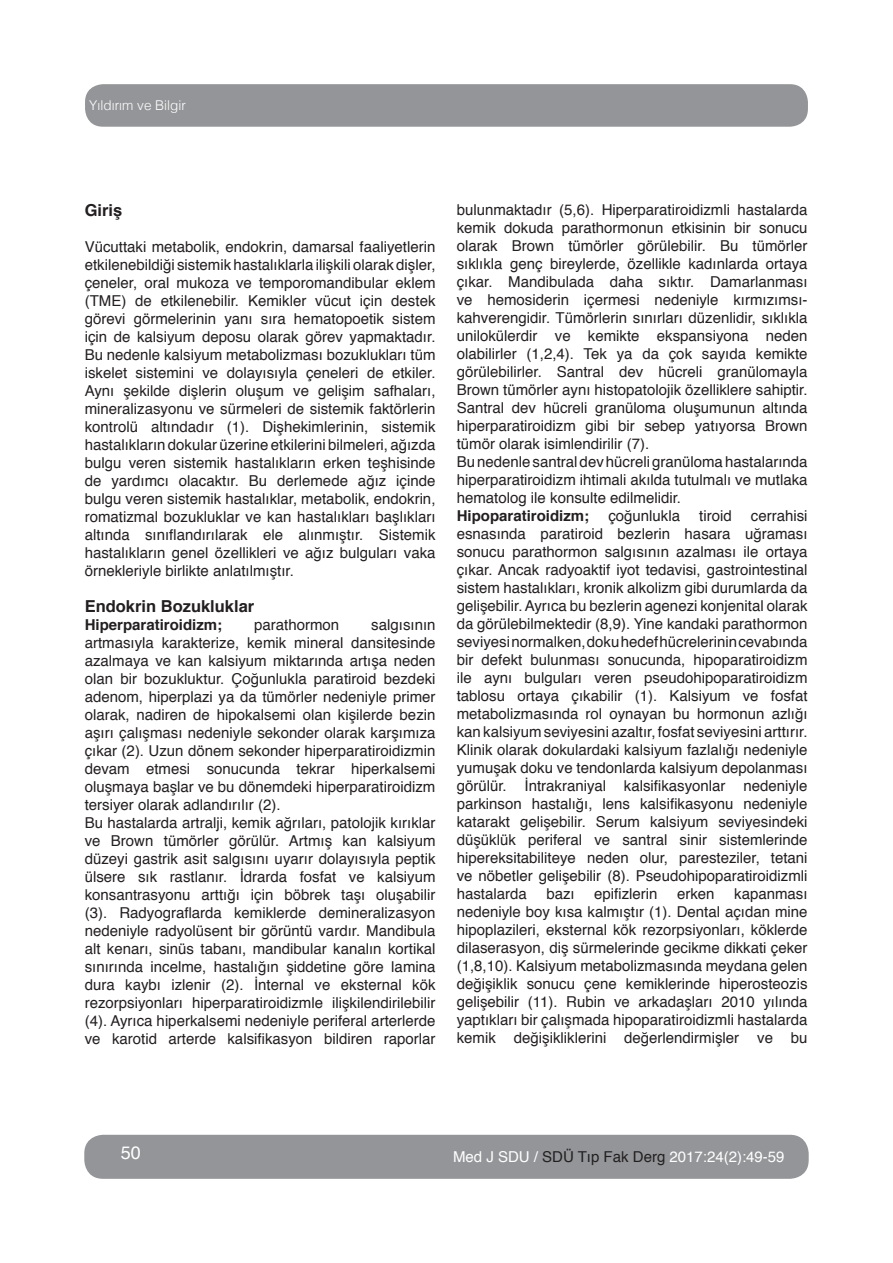
<style>
.page{position:relative;width:893px;height:1263px;background:#fff}
.page>*{position:absolute;margin:0;border:0;box-sizing:border-box;transform-origin:0 0}
.t1{font:18px "Helvetica";color:#fff}
.başlık{font:700 16.5px "Helvetica";color:#231f20}
.metin{font:15px/18px "Helvetica";color:#231f20;text-align:justify}
.alt_sol_band{font:15px "Helvetica";color:#fff}
.metin-2{font:700 15px "Helvetica";color:#231f20}
.üst_sol_band{font:300 13.5px "Helvetica";color:#fff}
.s1{color:#231f20}
</style>
<div class="page">
<div style="left:85px;top:84px;width:723px;height:43px;background:#939598;border-radius:18px"></div>
<div style="left:85px;top:1135px;width:723px;height:43px;background:#939598;border-radius:18px"></div>
<div style="left:84px;top:1135px;width:725px;height:44px;border:2px solid #939598;border-radius:18px"></div>
<p class="üst_sol_band" style="left:89px;top:94px;width:98px">Yıldırım ve Bilgir</p>
<p class="başlık" style="left:85px;top:197px;width:39px">Giriş</p>
<p class="metin" style="left:85px;top:238px;width:352px">Vücuttaki metabolik, endokrin, damarsal faaliyetlerin etkilenebildiği sistemik hastalıklarla ilişkili olarak dişler, çeneler, oral mukoza ve temporomandibular eklem (TME) de etkilenebilir. Kemikler vücut için destek görevi görmelerinin yanı sıra hematopoetik sistem için de kalsiyum deposu olarak görev yapmaktadır.<br>Bu nedenle kalsiyum metabolizması bozuklukları tüm iskelet sistemini ve dolayısıyla çeneleri de etkiler.<br>Aynı şekilde dişlerin oluşum ve gelişim safhaları, mineralizasyonu ve sürmeleri de sistemik faktörlerin kontrolü altındadır (1). Dişhekimlerinin, sistemik hastalıkların dokular üzerine etkilerini bilmeleri, ağızda bulgu veren sistemik hastalıkların erken teşhisinde de yardımcı olacaktır. Bu derlemede ağız içinde bulgu veren sistemik hastalıklar, metabolik, endokrin, romatizmal bozukluklar ve kan hastalıkları başlıkları altında sınıflandırılarak ele alınmıştır. Sistemik hastalıkların genel özellikleri ve ağız bulguları vaka örnekleriyle birlikte anlatılmıştır.</p>
<p class="başlık" style="left:85px;top:593px;width:171px">Endokrin Bozukluklar</p>
<p class="metin-2" style="left:85px;top:613px;width:139px">Hiperparatiroidizm;</p>
<p class="metin" style="left:254px;top:616px;width:87px">parathormon</p>
<p class="metin" style="left:85px;top:616px;width:352px;text-indent:287px">salgısının artmasıyla karakterize, kemik mineral dansitesinde azalmaya ve kan kalsiyum miktarında artışa neden olan bir bozukluktur. Çoğunlukla paratiroid bezdeki adenom, hiperplazi ya da tümörler nedeniyle primer olarak, nadiren de hipokalsemi olan kişilerde bezin aşırı çalışması nedeniyle sekonder olarak karşımıza çıkar (2). Uzun dönem sekonder hiperparatiroidizmin devam etmesi sonucunda tekrar hiperkalsemi oluşmaya başlar ve bu dönemdeki hiperparatiroidizm tersiyer olarak adlandırılır (2).</p>
<p class="metin" style="left:85px;top:814px;width:352px">Bu hastalarda artralji, kemik ağrıları, patolojik kırıklar ve Brown tümörler görülür. Artmış kan kalsiyum düzeyi gastrik asit salgısını uyarır dolayısıyla peptik ülsere sık rastlanır. İdrarda fosfat ve kalsiyum konsantrasyonu arttığı için böbrek taşı oluşabilir (3). Radyograflarda kemiklerde demineralizasyon nedeniyle radyolüsent bir görüntü vardır. Mandibula alt kenarı, sinüs tabanı, mandibular kanalın kortikal sınırında incelme, hastalığın şiddetine göre lamina dura kaybı izlenir (2). İnternal ve eksternal kök rezorpsiyonları hiperparatiroidizmle ilişkilendirilebilir (4). Ayrıca hiperkalsemi nedeniyle periferal arterlerde ve karotid arterde kalsifikasyon bildiren raporlar</p>
<p class="metin" style="left:457px;top:201px;width:352px">bulunmaktadır (5,6). Hiperparatiroidizmli hastalarda kemik dokuda parathormonun etkisinin bir sonucu olarak Brown tümörler görülebilir. Bu tümörler sıklıkla genç bireylerde, özellikle kadınlarda ortaya çıkar. Mandibulada daha sıktır. Damarlanması ve hemosiderin içermesi nedeniyle kırmızımsı&shy;kahverengidir. Tümörlerin sınırları düzenlidir, sıklıkla unilokülerdir ve kemikte ekspansiyona neden olabilirler (1,2,4). Tek ya da çok sayıda kemikte görülebilirler. Santral dev hücreli granülomayla Brown tümörler aynı histopatolojik özelliklere sahiptir.<br>Santral dev hücreli granüloma oluşumunun altında hiperparatiroidizm gibi bir sebep yatıyorsa Brown tümör olarak isimlendirilir (7).</p>
<p class="metin" style="left:457px;top:453px;width:352px">Bunedenlesantraldevhücreligranülomahastalarında hiperparatiroidizm ihtimali akılda tutulmalı ve mutlaka hematolog ile konsulte edilmelidir.</p>
<p class="metin-2" style="left:457px;top:504px;width:134px">Hipoparatiroidizm;</p>
<p class="metin" style="left:608px;top:507px;width:73px">çoğunlukla</p>
<p class="metin" style="left:699px;top:507px;width:34px">tiroid</p>
<p class="metin" style="left:457px;top:507px;width:352px;text-indent:294px">cerrahisi esnasında paratiroid bezlerin hasara uğraması sonucu parathormon salgısının azalması ile ortaya çıkar. Ancak radyoaktif iyot tedavisi, gastrointestinal sistem hastalıkları, kronik alkolizm gibi durumlarda da gelişebilir.Ayrıca bu bezlerin agenezi konjenital olarak da görülebilmektedir (8,9). Yine kandaki parathormon seviyesinormalken,dokuhedefhücrelerinincevabında bir defekt bulunması sonucunda, hipoparatiroidizm ile aynı bulguları veren pseudohipoparatiroidizm tablosu ortaya çıkabilir (1). Kalsiyum ve fosfat metabolizmasında rol oynayan bu hormonun azlığı kan kalsiyum seviyesini azaltır, fosfat seviyesini arttırır.<br>Klinik olarak dokulardaki kalsiyum fazlalığı nedeniyle yumuşak doku ve tendonlarda kalsiyum depolanması görülür. İntrakraniyal kalsifikasyonlar nedeniyle parkinson hastalığı, lens kalsifikasyonu nedeniyle katarakt gelişebilir. Serum kalsiyum seviyesindeki düşüklük periferal ve santral sinir sistemlerinde hipereksitabiliteye neden olur, paresteziler, tetani ve nöbetler gelişebilir (8). Pseudohipoparatiroidizmli hastalarda</p>
<p class="metin" style="left:546px;top:885px;width:30px">bazı</p>
<p class="metin" style="left:594px;top:885px;width:65px">epifizlerin</p>
<p class="metin" style="left:677px;top:885px;width:39px">erken</p>
<p class="metin" style="left:457px;top:885px;width:352px;text-indent:277px">kapanması nedeniyle boy kısa kalmıştır (1). Dental açıdan mine hipoplazileri, eksternal kök rezorpsiyonları, köklerde dilaserasyon, diş sürmelerinde gecikme dikkati çeker (1,8,10). Kalsiyum metabolizmasında meydana gelen değişiklik sonucu çene kemiklerinde hiperosteozis gelişebilir (11). Rubin ve arkadaşları 2010 yılında yaptıkları bir çalışmada hipoparatiroidizmli hastalarda kemik değişikliklerini değerlendirmişler ve bu</p>
<p class="t1" style="left:121px;top:1139px;width:22px">50</p>
<p class="alt_sol_band" style="left:453px;top:1145px;width:333px">Med J SDU / <span class="s1">SDÜ Tıp Fak Derg</span> 2017:24(2):49-59</p>
</div>
